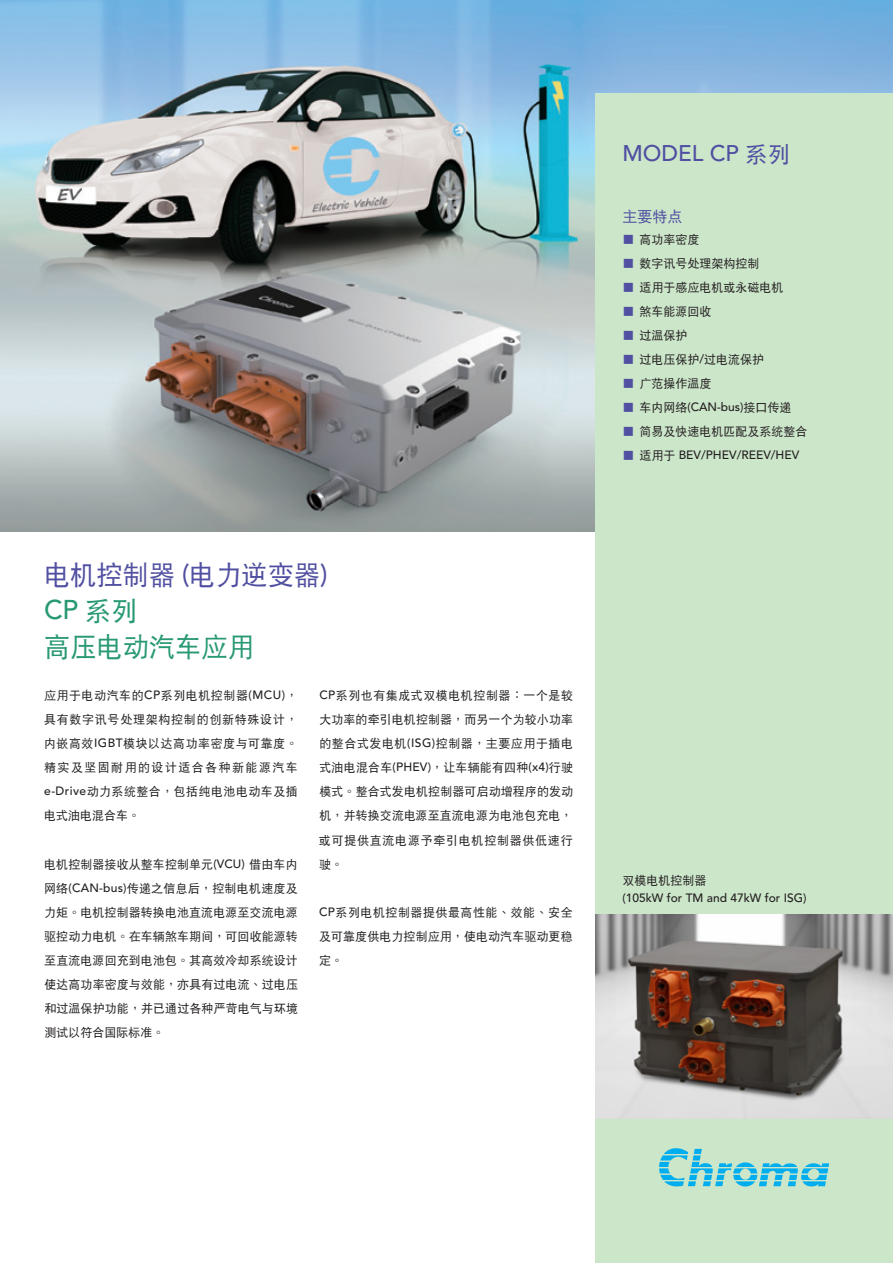
<style>
.page{position:relative;width:893px;height:1263px;background:#fff}
.page>*{position:absolute;margin:0;border:0;box-sizing:border-box;transform-origin:0 0}
.t1{font:27px "DF Hei W5 GB5";letter-spacing:-.01em;color:#504fa1}
.t2{font:27px "DF Hei W5 GB5";letter-spacing:-.01em;color:#289972}
.t3{font:500 27px "Avenir";color:#289972}
.t4{font:500 22.5px "Avenir";color:#504fa1}
.t5{font:15px "DF Hei W5 GB5";color:#504fa1}
.t6{font:12px/24px "DF Hei W5 GB5";letter-spacing:.005em;color:#231f20;text-align:justify}
.t7{font:500 12px "Avenir";color:#231f20}
.s1{font-family:"Avenir";font-weight:500}
.s2{font-family:"DF Hei W5 GB5";font-weight:400}
.s3{color:#504fa1}
.s4{font-family:"DF Hei W5 GB5";font-weight:400;color:#504fa1}
</style>
<div class="page">
<img style="left:0;top:0;width:893px;height:531px">
<div style="left:595px;top:94px;width:298px;height:1169px;background:#cce6ca"></div>
<svg style="left:659px;top:1148px;width:170px;height:39px"></svg>
<img style="left:595px;top:914px;width:298px;height:204px">
<h1 class="t1" style="left:44px;top:562px;width:285px">電機控制器 <span class="s1">(</span>電力逆變器<span class="s1">)</span></h1>
<h1 class="t3" style="left:44px;top:594px;width:95px">CP <span class="s2">系列</span></h1>
<h1 class="t2" style="left:44px;top:634px;width:211px">高壓電動汽車應用</h1>
<p class="t6" style="left:44px;top:684px;width:255px">應用於電動汽車的<span class="s1">CP</span>系列電機控制器<span class="s1">(MCU)</span>，具有數字訊號處理架構控制的創新特殊設計，內嵌高效<span class="s1">IGBT</span>模塊以達高功率密度與可靠度。精實及堅固耐用的設計適合各種新能源汽車<span class="s1">e-Drive</span>動力系統整合，包括純電池電動車及插電式油電混合車。</p>
<p class="t6" style="left:44px;top:852px;width:256px">電機控制器接收從整車控制單元<span class="s1">(VCU)</span> 藉由車內網絡<span class="s1">(CAN-bus)</span>傳遞之信息後，控制電機速度及力矩。電機控制器轉換電池直流電源至交流電源驅控動力電機。在車輛煞車期間，可回收能源轉至直流電源回充到電池包。其高效冷卻系統設計使達高功率密度與效能，亦具有過電流、過電壓和過溫保護功能，並已通過各種嚴苛電氣與環境測試以符合國際標準。</p>
<p class="t6" style="left:319px;top:684px;width:256px"><span class="s1">CP</span>系列也有集成式雙模電機控制器：一個是較大功率的牽引電機控制器，而另一個為較小功率的整合式發電機<span class="s1">(ISG)</span>控制器，主要應用於插電式油電混合車<span class="s1">(PHEV)</span>，讓車輛能有四種<span class="s1">(x4)</span>行駛模式。整合式發電機控制器可啟動增程序的發動機，並轉換交流電源至直流電源為電池包充電，或可提供直流電源予牽引電機控制器供低速行駛。</p>
<p class="t6" style="left:319px;top:900px;width:255px"><span class="s1">CP</span>系列電機控制器提供最高性能、效能、安全及可靠度供電力控制應用，使電動汽車驅動更穩定。</p>
<h2 class="t4" style="left:622px;top:140px;width:169px">MODEL CP <span class="s2">系列</span></h2>
<p class="t5" style="left:622px;top:209px;width:61px">主要特點</p>
<p class="t6" style="left:622px;top:227px;width:79px"><span class="s3">■</span> 高功率密度</p>
<p class="t6" style="left:622px;top:251px;width:139px"><span class="s3">■</span> 數字訊號處理架構控制</p>
<p class="t6" style="left:622px;top:275px;width:163px"><span class="s3">■</span> 適用於感應電機或永磁電機</p>
<p class="t6" style="left:622px;top:299px;width:91px"><span class="s3">■</span> 煞車能源回收</p>
<p class="t6" style="left:622px;top:323px;width:67px"><span class="s3">■</span> 過溫保護</p>
<p class="t6" style="left:622px;top:347px;width:143px"><span class="s3">■</span> 過電壓保護<span class="s1">/</span>過電流保護</p>
<p class="t6" style="left:622px;top:371px;width:91px"><span class="s3">■</span> 廣範操作溫度</p>
<p class="t7" style="left:622px;top:400px;width:171px"><span class="s4">■</span> <span class="s2">車內網絡</span>(CAN-bus)<span class="s2">接口傳遞</span></p>
<p class="t6" style="left:622px;top:419px;width:187px"><span class="s3">■</span> 簡易及快速電機匹配及系統整合</p>
<p class="t7" style="left:622px;top:448px;width:179px"><span class="s4">■</span> <span class="s2">適用於</span> BEV/PHEV/REEV/HEV</p>
<p class="t6" style="left:622px;top:869px;width:85px">雙模電機控制器</p>
<p class="t7" style="left:622px;top:891px;width:186px">(105kW for TM and 47kW for ISG)</p>
</div>
